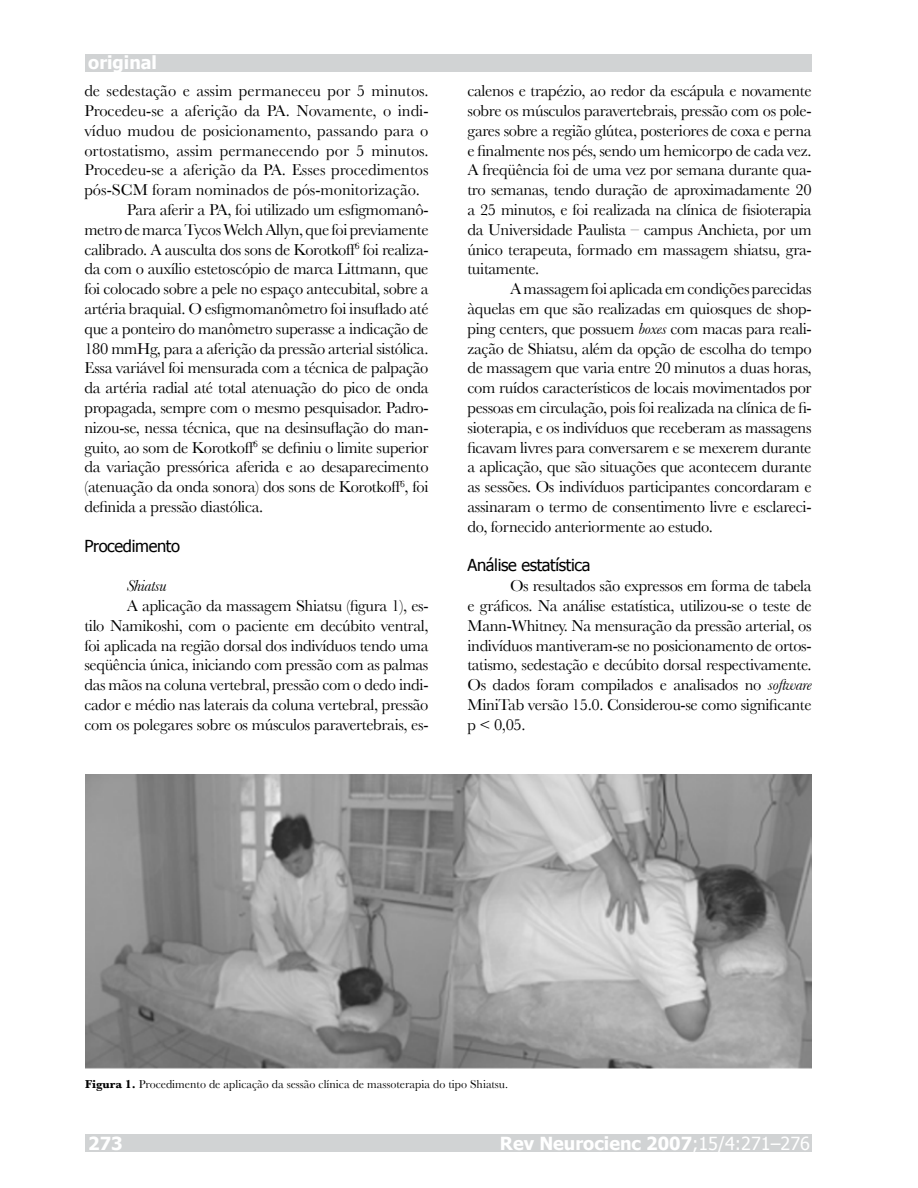
<style>
.page{position:relative;width:918px;height:1188px;background:#fff}
.page>*{position:absolute;margin:0;border:0;box-sizing:border-box;transform-origin:0 0}
.t1{font:700 18px "Tahoma";color:#fff}
.t2{font:16.5px/19.8px "Baskerville";letter-spacing:-.02em;color:#000;text-align:justify}
.t3{font:16.5px "Baskerville";color:#000}
.t4{font:16.5px "Tahoma";letter-spacing:-.02em;color:#000}
.t5{font:italic 16.5px "Baskerville";letter-spacing:-.02em;color:#000}
.t6{font:12px "Baskerville";color:#000}
.s1{font-style:italic}
.s2{font-weight:700}
.s3{font-weight:400}
</style>
<div class="page">
<div style="left:85px;top:54px;width:727px;height:18px;background:#d1d3d4"></div>
<div style="left:85px;top:1134px;width:727px;height:18px;background:#d1d3d4"></div>
<img style="left:85px;top:774px;width:727px;height:295px">
<p class="t1" style="left:88px;top:50px;width:70px">original</p>
<p class="t3" style="left:84px;top:81px;width:346px">de sedestação e assim permaneceu por 5 minutos.</p>
<p class="t3" style="left:84px;top:101px;width:346px">Procedeu-se a aferição da PA. Novamente, o indi-</p>
<p class="t3" style="left:84px;top:121px;width:346px">víduo mudou de posicionamento, passando para o</p>
<p class="t3" style="left:84px;top:140px;width:346px">ortostatismo, assim permanecendo por 5 minutos.</p>
<p class="t3" style="left:84px;top:160px;width:346px">Procedeu-se a aferição da PA. Esses procedimentos</p>
<p class="t3" style="left:84px;top:180px;width:337px">pós-SCM foram nominados de pós-monitorização.</p>
<p class="t2" style="left:127px;top:200px;width:303px">Para aferir a PA, foi utilizado um esfigmomanô-</p>
<p class="t2" style="left:84px;top:219px;width:346px">metro de marca Tycos Welch Allyn, que foi previamente</p>
<p class="t2" style="left:84px;top:239px;width:346px">calibrado. A ausculta dos sons de Korotkoff<sup>6</sup> foi realiza-</p>
<p class="t2" style="left:84px;top:259px;width:346px">da com o auxílio estetoscópio de marca Littmann, que</p>
<p class="t2" style="left:84px;top:279px;width:346px">foi colocado sobre a pele no espaço antecubital, sobre a</p>
<p class="t2" style="left:84px;top:299px;width:346px">artéria braquial. O esfigmomanômetro foi insuflado até</p>
<p class="t2" style="left:84px;top:318px;width:346px">que a ponteiro do manômetro superasse a indicação de</p>
<p class="t2" style="left:84px;top:338px;width:346px">180 mmHg, para a aferição da pressão arterial sistólica.</p>
<p class="t2" style="left:84px;top:358px;width:346px">Essa variável foi mensurada com a técnica de palpação</p>
<p class="t2" style="left:84px;top:378px;width:346px">da artéria radial até total atenuação do pico de onda</p>
<p class="t2" style="left:84px;top:398px;width:346px">propagada, sempre com o mesmo pesquisador. Padro-</p>
<p class="t2" style="left:84px;top:417px;width:346px">nizou-se, nessa técnica, que na desinsuflação do man-</p>
<p class="t2" style="left:84px;top:437px;width:346px">guito, ao som de Korotkoff<sup>6</sup> se definiu o limite superior</p>
<p class="t2" style="left:84px;top:457px;width:346px">da variação pressórica aferida e ao desaparecimento</p>
<p class="t2" style="left:84px;top:477px;width:346px">(atenuação da onda sonora) dos sons de Korotkoff<sup>6</sup>, foi</p>
<p class="t2" style="left:84px;top:497px;width:180px">definida a pressão diastólica.</p>
<p class="t4" style="left:84px;top:534px;width:97px">Procedimento</p>
<p class="t5" style="left:127px;top:576px;width:41px">Shiatsu</p>
<p class="t2" style="left:84px;top:596px;width:346px;text-indent:43px">A aplicação da massagem Shiatsu (figura 1), es&shy;tilo Namikoshi, com o paciente em decúbito ventral, foi aplicada na região dorsal dos indivíduos tendo uma seqüência única, iniciando com pressão com as palmas das mãos na coluna vertebral, pressão com o dedo indi&shy;cador e médio nas laterais da coluna vertebral, pressão com os polegares sobre os músculos paravertebrais, es-</p>
<p class="t2" style="left:468px;top:81px;width:346px">calenos e trapézio, ao redor da escápula e novamente sobre os músculos paravertebrais, pressão com os pole&shy;gares sobre a região glútea, posteriores de coxa e perna e finalmente nos pés, sendo um hemicorpo de cada vez.<br>A freqüência foi de uma vez por semana durante qua&shy;tro semanas, tendo duração de aproximadamente 20 a 25 minutos, e foi realizada na clínica de fisioterapia da Universidade Paulista – campus Anchieta, por um único terapeuta, formado em massagem shiatsu, gra&shy;tuitamente.</p>
<p class="t2" style="left:468px;top:279px;width:346px;text-indent:43px">A massagem foi aplicada em condições parecidas àquelas em que são realizadas em quiosques de shop&shy;ping centers, que possuem <span class="s1">boxes</span> com macas para reali&shy;zação de Shiatsu, além da opção de escolha do tempo de massagem que varia entre 20 minutos a duas horas, com ruídos característicos de locais movimentados por pessoas em circulação, pois foi realizada na clínica de fi&shy;sioterapia, e os indivíduos que receberam as massagens ficavam livres para conversarem e se mexerem durante a aplicação, que são situações que acontecem durante as sessões. Os indivíduos participantes concordaram e assinaram o termo de consentimento livre e esclareci&shy;do, fornecido anteriormente ao estudo.</p>
<p class="t4" style="left:468px;top:554px;width:124px">Análise estatística</p>
<p class="t2" style="left:468px;top:576px;width:346px;text-indent:43px">Os resultados são expressos em forma de tabela e gráficos. Na análise estatística, utilizou-se o teste de Mann-Whitney. Na mensuração da pressão arterial, os indivíduos mantiveram-se no posicionamento de ortos&shy;tatismo, sedestação e decúbito dorsal respectivamente.<br>Os dados foram compilados e analisados no <span class="s1">software </span>MiniTab versão 15.0. Considerou-se como significante p &lt; 0,05.</p>
<p class="t6" style="left:85px;top:1077px;width:425px"><span class="s2">Figura 1.</span> Procedimento de aplicação da sessão clínica de massoterapia do tipo Shiatsu.</p>
<p class="t1" style="left:88px;top:1131px;width:36px">273</p>
<p class="t1" style="left:500px;top:1131px;width:312px">Rev Neurocienc 2007<span class="s3">;15/4:271–276</span></p>
</div>
